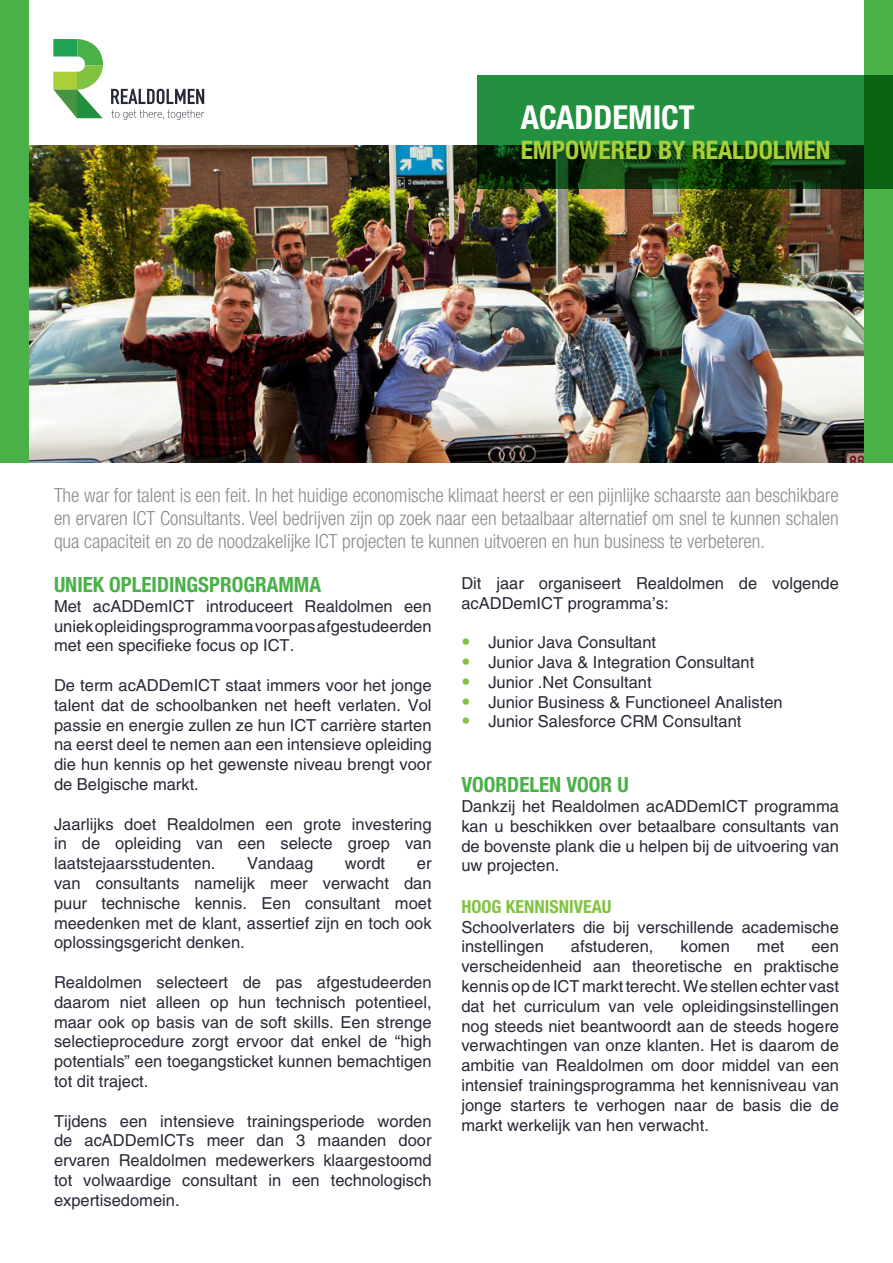
<style>
.page{position:relative;width:893px;height:1263px;background:#fff}
.page>*{position:absolute;margin:0;border:0;box-sizing:border-box;transform-origin:0 0}
.Special_title{font:700 condensed 33px "Helvetica Neue LT Std";color:#fff}
.Special_title-2{font:700 condensed 25.5px "Helvetica Neue LT Std";color:#abcf38}
.t1{font:700 condensed 21px "Helvetica Neue LT Std";color:#4ab048}
.t2{font:300 condensed 19.5px/23.4px "Helvetica Neue LT Std";color:#8a8c8f;text-align:justify}
.t3{font:700 condensed 18px "Helvetica Neue LT Std";color:#81c340}
.t4{font:16.5px/19.8px "Helvetica LT Std";color:#272936;text-align:justify}
.s1{font-family:"Helvetica Neue LT Std";font-weight:700;font-stretch:condensed;font-size:18px;color:#81c340}
</style>
<div class="page">
<div style="left:0;top:0;width:893px;height:463px;background:#4ab048"></div>
<div style="left:29px;top:0;width:835px;height:463px;background:#fff"></div>
<svg style="left:111px;top:110px;width:93px;height:10px"></svg>
<svg style="left:111px;top:89px;width:93px;height:15px"></svg>
<svg style="left:53px;top:39px;width:50px;height:79px"></svg>
<img style="left:29px;top:145px;width:835px;height:318px">
<svg style="left:477px;top:75px;width:416px;height:114px;background:#196b29"></svg>
<p class="Special_title" style="left:521px;top:97px;width:176px">ACADDEMICT</p>
<p class="Special_title-2" style="left:521px;top:134px;width:311px">EMPOWERED BY REALDOLMEN</p>
<p class="t2" style="left:54px;top:483px;width:786px">The war for talent is een feit. In het huidige economische klimaat heerst er een pijnlijke schaarste aan beschikbare en ervaren ICT Consultants. Veel bedrijven zijn op zoek naar een betaalbaar alternatief om snel te kunnen schalen qua capaciteit en zo de noodzakelijke ICT projecten te kunnen uitvoeren en hun business te verbeteren.</p>
<p class="t1" style="left:54px;top:572px;width:269px">UNIEK OPLEIDINGSPROGRAMMA</p>
<p class="t4" style="left:54px;top:596px;width:379px">Met acADDemICT introduceert Realdolmen een uniek opleidingsprogramma voor pas afgestudeerden met een specifieke focus op ICT.</p>
<p class="t4" style="left:54px;top:675px;width:379px">De term acADDemICT staat immers voor het jonge talent dat de schoolbanken net heeft verlaten. Vol passie en energie zullen ze hun ICT carrière starten na eerst deel te nemen aan een intensieve opleiding die hun kennis op het gewenste niveau brengt voor de Belgische markt.</p>
<p class="t4" style="left:54px;top:814px;width:379px">Jaarlijks doet Realdolmen een grote investering in de opleiding van een selecte groep van laatstejaarsstudenten.</p>
<p class="t4" style="left:247px;top:853px;width:68px">Vandaag</p>
<p class="t4" style="left:345px;top:853px;width:42px">wordt</p>
<p class="t4" style="left:54px;top:853px;width:379px;text-indent:363px">er van consultants namelijk meer verwacht dan puur technische kennis. Een consultant moet meedenken met de klant, assertief zijn en toch ook oplossingsgericht denken.</p>
<p class="t4" style="left:54px;top:972px;width:379px">Realdolmen selecteert de pas afgestudeerden daarom niet alleen op hun technisch potentieel, maar ook op basis van de soft skills. Een strenge selectieprocedure zorgt ervoor dat enkel de “high potentials” een toegangsticket kunnen bemachtigen tot dit traject.</p>
<p class="t4" style="left:54px;top:1111px;width:379px">Tijdens een intensieve trainingsperiode worden de acADDemICTs meer dan 3 maanden door ervaren Realdolmen medewerkers klaargestoomd tot volwaardige consultant in een technologisch expertisedomein.</p>
<p class="t4" style="left:461px;top:573px;width:379px">Dit jaar organiseert Realdolmen de volgende acADDemICT programma’s:</p>
<p class="t4" style="left:461px;top:632px;width:196px"><span class="s1">•</span> Junior Java Consultant</p>
<p class="t4" style="left:461px;top:652px;width:294px"><span class="s1">•</span> Junior Java &amp; Integration Consultant</p>
<p class="t4" style="left:461px;top:672px;width:192px"><span class="s1">•</span> Junior .Net Consultant</p>
<p class="t4" style="left:461px;top:692px;width:323px"><span class="s1">•</span> Junior Business &amp; Functioneel Analisten</p>
<p class="t4" style="left:461px;top:712px;width:282px"><span class="s1">•</span> Junior Salesforce CRM Consultant</p>
<p class="t1" style="left:461px;top:772px;width:169px">VOORDELEN VOOR U</p>
<p class="t4" style="left:461px;top:796px;width:379px">Dankzij het Realdolmen acADDemICT programma kan u beschikken over betaalbare consultants van de bovenste plank die u helpen bij de uitvoering van uw projecten.</p>
<p class="t3" style="left:461px;top:895px;width:151px">HOOG KENNISNIVEAU</p>
<p class="t4" style="left:461px;top:917px;width:379px">Schoolverlaters die bij verschillende academische instellingen</p>
<p class="t4" style="left:571px;top:937px;width:84px">afstuderen,</p>
<p class="t4" style="left:680px;top:937px;width:51px">komen</p>
<p class="t4" style="left:757px;top:937px;width:29px">met</p>
<p class="t4" style="left:461px;top:937px;width:379px;text-indent:350px">een verscheidenheid aan theoretische en praktische kennis op de ICT markt terecht. We stellen echter vast dat het curriculum van vele opleidingsinstellingen nog steeds niet beantwoordt aan de steeds hogere verwachtingen van onze klanten. Het is daarom de ambitie van Realdolmen om door middel van een intensief trainingsprogramma het kennisniveau van jonge starters te verhogen naar de basis die de markt werkelijk van hen verwacht.</p>
</div>
